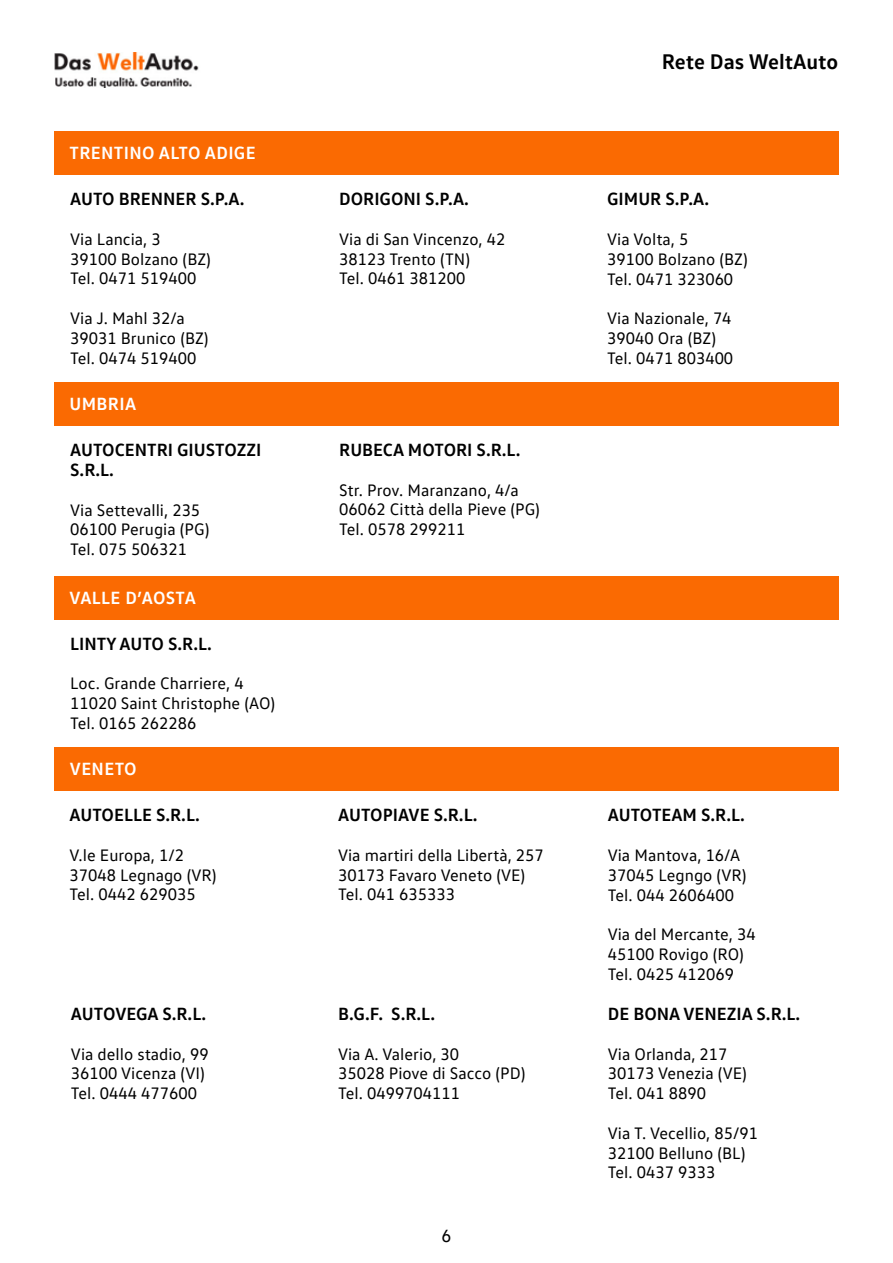
<style>
.page{position:relative;width:893px;height:1263px;background:#fff}
.page>*{position:absolute;margin:0;border:0;box-sizing:border-box;transform-origin:0 0}
.t1{font:700 21.6px "VW Text";color:#000}
.t2{font:700 18px/19.8px "VW Text";color:#000}
.t3{font:700 18px "VW Text";letter-spacing:.02em;color:#fff}
.t4{font:18px "VW Text";color:#000}
.t5{font:16.95px/19.8px "VW Text";color:#000}
</style>
<div class="page">
<div style="left:54px;top:747px;width:785px;height:44px;background:#fa6a02"></div>
<div style="left:54px;top:382px;width:785px;height:44px;background:#fa6a02"></div>
<div style="left:54px;top:576px;width:785px;height:43px;background:#fa6a02"></div>
<div style="left:54px;top:131px;width:785px;height:44px;background:#fa6a02"></div>
<img style="left:54px;top:53px;width:145px;height:35px">
<p class="t3" style="left:69px;top:141px;width:188px">TRENTINO ALTO ADIGE</p>
<p class="t2" style="left:70px;top:188px;width:176px">AUTO BRENNER S.P.A.</p>
<p class="t5" style="left:70px;top:229px;width:142px">Via Lancia, 3<br>39100 Bolzano (BZ)<br>Tel. 0471 519400</p>
<p class="t5" style="left:70px;top:308px;width:140px">Via J. Mahl 32/a<br>39031 Brunico (BZ)<br>Tel. 0474 519400</p>
<p class="t3" style="left:69px;top:392px;width:68px">UMBRIA</p>
<p class="t2" style="left:70px;top:439px;width:193px">AUTOCENTRI GIUSTOZZI<br>S.R.L.</p>
<p class="t5" style="left:70px;top:499px;width:141px">Via Settevalli, 235<br>06100 Perugia (PG)<br>Tel. 075 506321</p>
<p class="t3" style="left:69px;top:586px;width:128px">VALLE D’AOSTA</p>
<p class="t2" style="left:70px;top:633px;width:143px">LINTY AUTO S.R.L.</p>
<p class="t5" style="left:70px;top:673px;width:207px">Loc. Grande Charriere, 4<br>11020 Saint Christophe (AO)<br>Tel. 0165 262286</p>
<p class="t3" style="left:70px;top:757px;width:68px">VENETO</p>
<p class="t2" style="left:70px;top:804px;width:132px">AUTOELLE S.R.L.</p>
<p class="t5" style="left:70px;top:845px;width:149px">V.le Europa, 1/2<br>37048 Legnago (VR)<br>Tel. 0442 629035</p>
<p class="t2" style="left:71px;top:1003px;width:137px">AUTOVEGA S.R.L.</p>
<p class="t5" style="left:71px;top:1043px;width:139px">Via dello stadio, 99<br>36100 Vicenza (VI)<br>Tel. 0444 477600</p>
<p class="t2" style="left:339px;top:188px;width:131px">DORIGONI S.P.A.</p>
<p class="t5" style="left:339px;top:229px;width:168px">Via di San Vincenzo, 42<br>38123 Trento (TN)<br>Tel. 0461 381200</p>
<p class="t2" style="left:339px;top:439px;width:183px">RUBECA MOTORI S.R.L.</p>
<p class="t5" style="left:339px;top:479px;width:202px">Str. Prov. Maranzano, 4/a<br>06062 Città della Pieve (PG)<br>Tel. 0578 299211</p>
<p class="t2" style="left:338px;top:804px;width:141px">AUTOPIAVE S.R.L.</p>
<p class="t5" style="left:338px;top:845px;width:207px">Via martiri della Libertà, 257<br>30173 Favaro Veneto (VE)<br>Tel. 041 635333</p>
<p class="t2" style="left:338px;top:1003px;width:98px">B.G.F. S.R.L.</p>
<p class="t5" style="left:338px;top:1043px;width:189px">Via A. Valerio, 30<br>35028 Piove di Sacco (PD)<br>Tel. 0499704111</p>
<p class="t4" style="left:441px;top:1225px;width:11px">6</p>
<p class="t1" style="left:662px;top:48px;width:178px">Rete Das WeltAuto</p>
<p class="t2" style="left:607px;top:188px;width:103px">GIMUR S.P.A.</p>
<p class="t5" style="left:607px;top:229px;width:142px">Via Volta, 5<br>39100 Bolzano (BZ)<br>Tel. 0471 323060</p>
<p class="t5" style="left:607px;top:308px;width:128px">Via Nazionale, 74<br>39040 Ora (BZ)<br>Tel. 0471 803400</p>
<p class="t2" style="left:608px;top:804px;width:139px">AUTOTEAM S.R.L.</p>
<p class="t5" style="left:608px;top:845px;width:140px">Via Mantova, 16/A<br>37045 Legngo (VR)<br>Tel. 044 2606400</p>
<p class="t5" style="left:608px;top:924px;width:149px">Via del Mercante, 34<br>45100 Rovigo (RO)<br>Tel. 0425 412069</p>
<p class="t2" style="left:608px;top:1003px;width:194px">DE BONA VENEZIA S.R.L.</p>
<p class="t5" style="left:608px;top:1043px;width:141px">Via Orlanda, 217<br>30173 Venezia (VE)<br>Tel. 041 8890</p>
<p class="t5" style="left:608px;top:1122px;width:152px">Via T. Vecellio, 85/91<br>32100 Belluno (BL)<br>Tel. 0437 9333</p>
</div>
